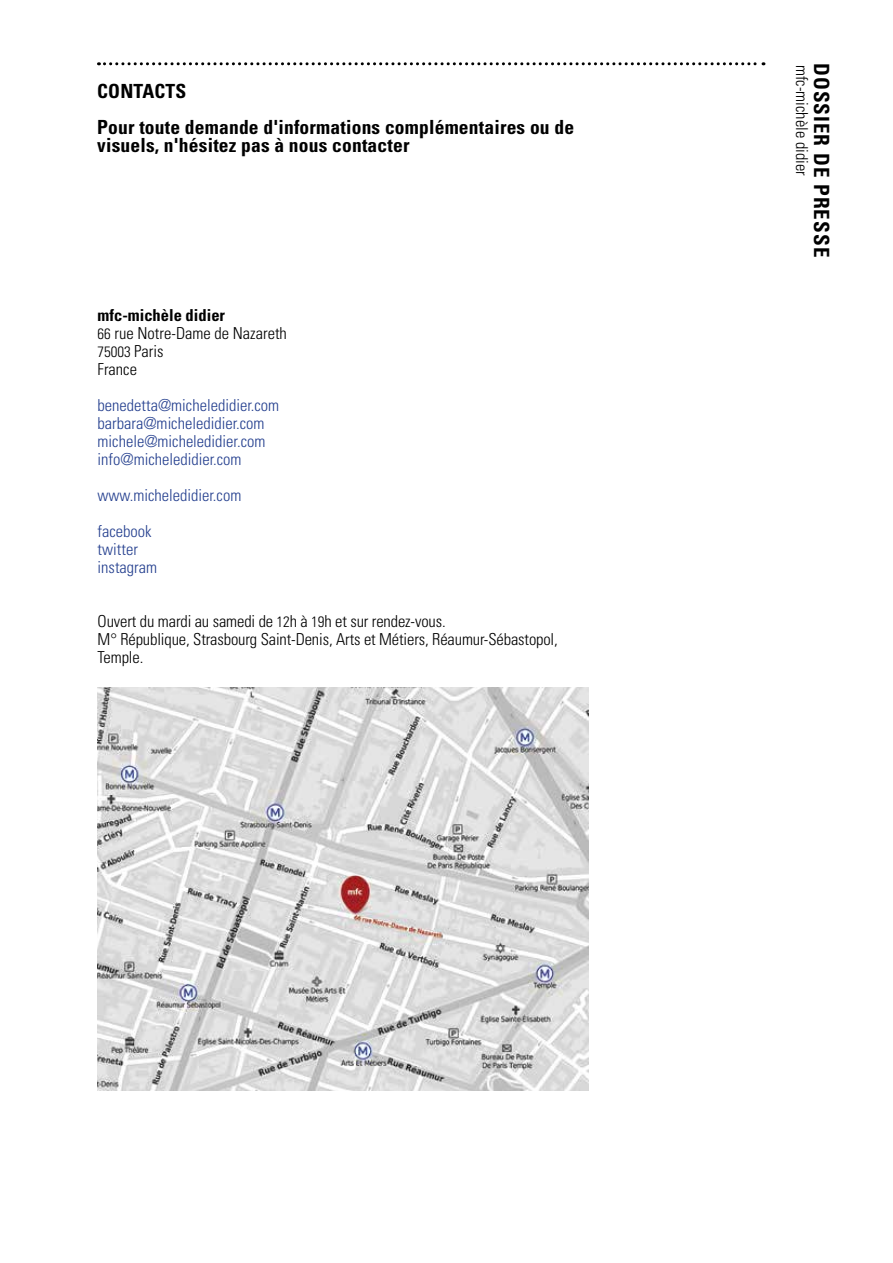
<style>
.page{position:relative;width:893px;height:1263px;background:#fff}
.page>*{position:absolute;margin:0;border:0;box-sizing:border-box;transform-origin:0 0}
.t1{font:700 condensed 21px "Univers LT Std";letter-spacing:.05em;color:#000}
.t2{font:700 condensed 19.5px/36px "Univers LT Std";letter-spacing:.01em;color:#000}
.t3{font:300 condensed 16.5px/18px "Univers LT Std";letter-spacing:-.005em;color:#000}
.t4{font:300 condensed 16.5px/18px "Univers LT Std";color:#25408f}
.t5{font:300 condensed 15px "Univers LT Std";color:#000}
.s1{font-weight:700}
.s2{font-size:15px}
.s3{font-size:16.5px}
</style>
<div class="page">
<svg style="left:98px;top:62px;width:666px;height:3px"></svg>
<img style="left:98px;top:688px;width:491px;height:403px">
<p class="t2" style="left:97px;top:72px;width:478px">CONTACTS<br>Pour toute demande d'informations complémentaires ou de</p>
<p class="t2" style="left:97px;top:126px;width:314px">visuels, n'hésitez pas à nous contacter</p>
<p class="t3" style="left:98px;top:306px;width:191px"><span class="s1">mfc-michèle didier<br></span><span class="s2">66</span> rue Notre-Dame de Nazareth</p>
<p class="t5" style="left:98px;top:343px;width:67px">75003 <span class="s3">Paris</span></p>
<p class="t3" style="left:98px;top:360px;width:41px">France</p>
<p class="t4" style="left:98px;top:396px;width:183px">benedetta@micheledidier.com barbara@micheledidier.com michele@micheledidier.com info@micheledidier.com</p>
<p class="t4" style="left:98px;top:477px;width:145px;line-height:36px">www.micheledidier.com facebook</p>
<p class="t4" style="left:98px;top:540px;width:61px">twitter instagram</p>
<p class="t3" style="left:98px;top:612px;width:462px">Ouvert du mardi au samedi de <span class="s2">12</span>h à <span class="s2">19</span>h et sur rendez-vous.<br>M° République, Strasbourg Saint-Denis, Arts et Métiers, Réaumur-Sébastopol,<br>Temple.</p>
<p class="t3" style="left:811px;top:65px;width:112px;rotate:90deg">mfc-michèle didier</p>
<p class="t1" style="left:834px;top:63px;width:196px;rotate:90deg">DOSSIER DE PRESSE</p>
</div>
